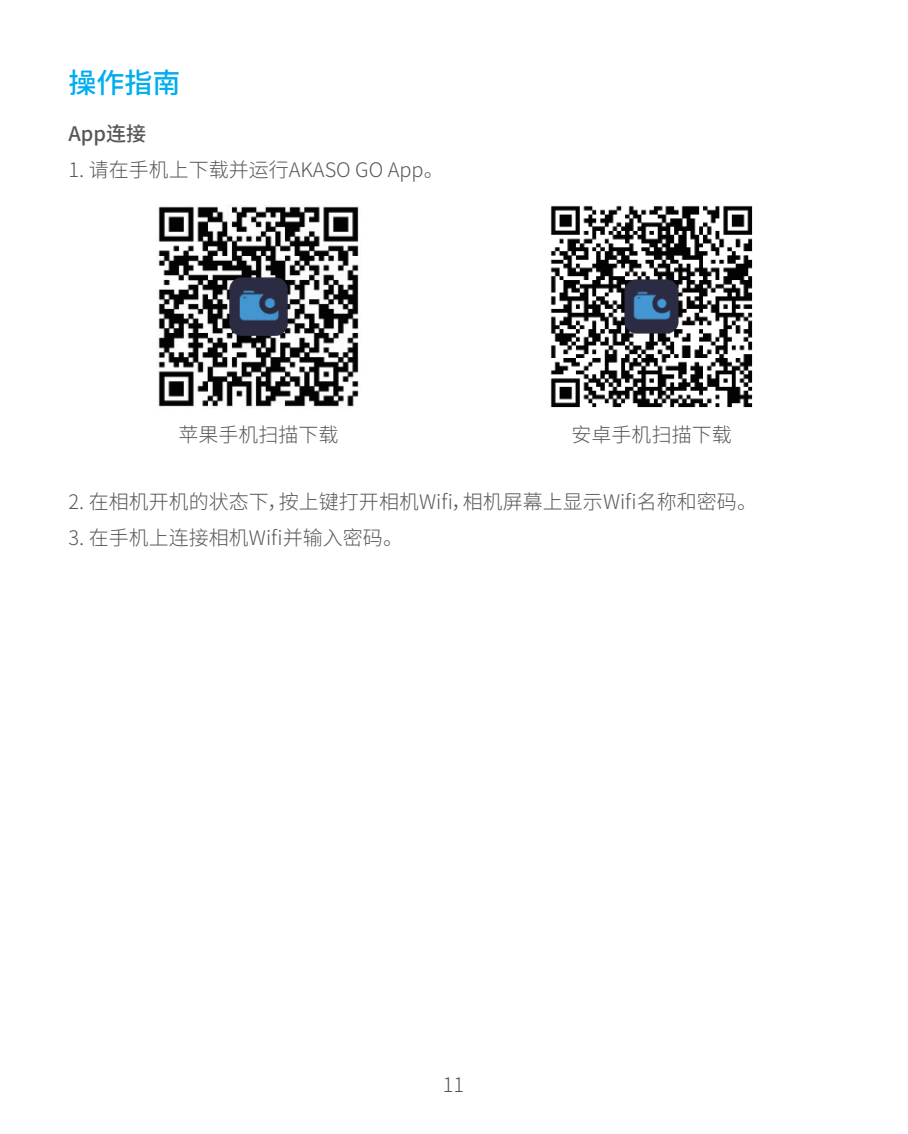
<style>
.page{position:relative;width:908px;height:1134px;background:#fff}
.page>*{position:absolute;margin:0;border:0;box-sizing:border-box;transform-origin:0 0}
.t1{font:500 28px "Source Han Sans CN";color:#00aeef}
.t2{font:300 20px "Source Han Sans CN";color:#57585a}
.t3{font:500 20px "Source Han Sans CN";color:#57585a}
</style>
<div class="page">
<img style="left:157px;top:205px;width:203px;height:203px">
<img style="left:550px;top:205px;width:203px;height:203px">
<h1 class="t1" style="left:68px;top:67px;width:113px">操作指南</h1>
<p class="t3" style="left:68px;top:123px;width:79px">App连接</p>
<p class="t2" style="left:68px;top:159px;width:377px">1. 请在手机上下载并运行AKASO GO App。</p>
<p class="t2" style="left:178px;top:423px;width:161px">苹果手机扫描下载</p>
<p class="t2" style="left:571px;top:423px;width:161px">安卓手机扫描下载</p>
<p class="t2" style="left:68px;top:490px;width:689px">2. 在相机开机的状态下，按上键打开相机Wifi，相机屏幕上显示Wifi名称和密码。</p>
<p class="t2" style="left:68px;top:526px;width:336px">3. 在手机上连接相机Wifi并输入密码。</p>
<p class="t2" style="left:442px;top:1073px;width:23px">11</p>
</div>
